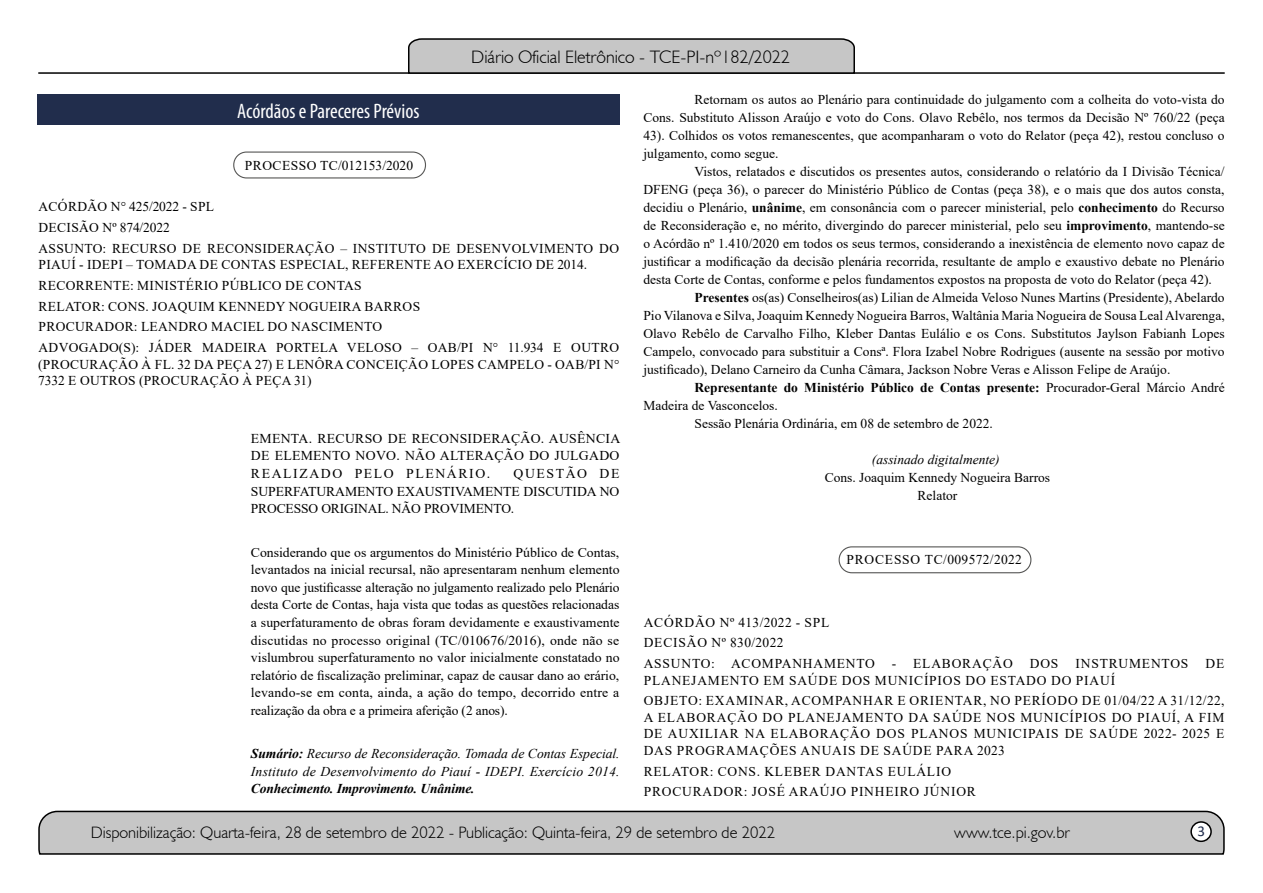
<style>
.page{position:relative;width:1263px;height:893px;background:#fff}
.page>*{position:absolute;margin:0;border:0;box-sizing:border-box;transform-origin:0 0}
.t1{font:condensed 21px "Myriad Pro";color:#fff}
.t2{font:300 18px "Humanist 521 BT";color:#000}
.t3{font:300 16.5px "Humanist 521 BT";color:#000}
.t4{font:15px "Calibri";color:#212d4c}
.t5{font:13.5px/17.5px "Times New Roman";color:#000;text-align:justify}
.t6{font:13.5px/20.7px "Times New Roman";letter-spacing:.025em;color:#000}
.t7{font:13.5px/20.7px "Times New Roman";letter-spacing:.06em;color:#000}
.t8{font:italic 13.5px/17.5px "Times New Roman";color:#000}
.t9{font:700 13.5px "Times New Roman";color:#000}
.t10{font:italic 700 13.5px "Times New Roman";letter-spacing:-.01em;color:#000}
.t11{font:13.5px "Times New Roman";letter-spacing:.02em;color:#000}
.t12{font:13.5px "Times New Roman";letter-spacing:.04em;color:#000}
.s1{font-weight:700}
.s2{font-weight:400}
</style>
<div class="page">
<svg style="left:38px;top:810px;width:1187px;height:45px;background:#b9b9b9"></svg>
<div style="left:1191px;top:822px;width:20px;height:19px;background:#fff;border-radius:50%"></div>
<div style="left:1190px;top:821px;width:22px;height:21px;border:2px solid #000;border-radius:50%"></div>
<hr style="left:38px;top:72px;width:1187px;height:2px;background:#000">
<svg style="left:407px;top:38px;width:449px;height:36px;background:#b4b4b4"></svg>
<div style="left:37px;top:94px;width:582px;height:31px;background:#212d4c"></div>
<div style="left:233px;top:152px;width:193px;height:27px;border:1px solid #575756;border-radius:13px"></div>
<div style="left:838px;top:546px;width:193px;height:27px;border:1px solid #575756;border-radius:13px"></div>
<h2 class="t2" style="left:471px;top:46px;width:320px">Diário Oficial Eletrônico - TCE-PI-nº182/2022</h2>
<h1 class="t1" style="left:237px;top:98px;width:184px">Acórdãos e Pareceres Prévios</h1>
<p class="t11" style="left:245px;top:156px;width:170px">PROCESSO TC/012153/2020</p>
<p class="t6" style="left:39px;top:196px;width:582px">ACÓRDÃO N° 425/2022 - SPL<br>DECISÃO Nº 874/2022<br>ASSUNTO: RECURSO DE RECONSIDERAÇÃO – INSTITUTO DE DESENVOLVIMENTO DO</p>
<p class="t6" style="left:39px;top:254px;width:582px">PIAUÍ - IDEPI – TOMADA DE CONTAS ESPECIAL, REFERENTE AO EXERCÍCIO DE 2014.<br>RECORRENTE: MINISTÉRIO PÚBLICO DE CONTAS<br>RELATOR: CONS. JOAQUIM KENNEDY NOGUEIRA BARROS<br>PROCURADOR: LEANDRO MACIEL DO NASCIMENTO<br>ADVOGADO(S): JÁDER MADEIRA PORTELA VELOSO – OAB/PI N° 11.934 E OUTRO</p>
<p class="t6" style="left:38px;top:355px;width:583px;line-height:16.5px">(PROCURAÇÃO À FL. 32 DA PEÇA 27) E LENÔRA CONCEIÇÃO LOPES CAMPELO - OAB/PI N°<br>7332 E OUTROS (PROCURAÇÃO À PEÇA 31)</p>
<p class="t5" style="left:251px;top:429px;width:371px">EMENTA. RECURSO DE RECONSIDERAÇÃO. AUSÊNCIA DE ELEMENTO NOVO. NÃO ALTERAÇÃO DO JULGADO REALIZADO PELO PLENÁRIO.</p>
<p class="t5" style="left:251px;top:464px;width:370px;text-indent:263px">QUESTÃO DE SUPERFATURAMENTO EXAUSTIVAMENTE DISCUTIDA NO PROCESSO ORIGINAL. NÃO PROVIMENTO.</p>
<p class="t5" style="left:251px;top:543px;width:370px">Considerando que os argumentos do Ministério Público de Contas, levantados na inicial recursal, não apresentaram nenhum elemento novo que justificasse alteração no julgamento realizado pelo Plenário desta Corte de Contas, haja vista que todas as questões relacionadas a superfaturamento de obras foram devidamente e exaustivamente discutidas no processo original (TC/010676/2016), onde não se vislumbrou superfaturamento no valor inicialmente constatado no relatório de fiscalização preliminar, capaz de causar dano ao erário, levando-se em conta, ainda, a ação do tempo, decorrido entre a realização da obra e a primeira aferição (2 anos).</p>
<p class="t8" style="left:251px;top:745px;width:370px"><span class="s1">Sumário:</span> Recurso de Reconsideração. Tomada de Contas Especial.<br>Instituto de Desenvolvimento do Piauí - IDEPI. Exercício 2014.</p>
<p class="t10" style="left:251px;top:779px;width:225px">Conhecimento. Improvimento. Unânime.</p>
<p class="t5" style="left:643px;top:90px;width:583px;line-height:18px;text-indent:51px">Retornam os autos ao Plenário para continuidade do julgamento com a colheita do voto-vista do Cons. Substituto Alisson Araújo e voto do Cons. Olavo Rebêlo, nos termos da Decisão Nº 760/22 (peça 43). Colhidos os votos remanescentes, que acompanharam o voto do Relator (peça 42), restou concluso o julgamento, como segue.</p>
<p class="t5" style="left:694px;top:162px;width:532px">Vistos, relatados e discutidos os presentes autos, considerando o relatório da I Divisão Técnica/</p>
<p class="t5" style="left:643px;top:180px;width:583px">DFENG (peça 36), o parecer do Ministério Público de Contas (peça 38), e o mais que dos autos consta,</p>
<p class="t5" style="left:643px;top:198px;width:583px">decidiu o Plenário, <span class="s1">unânime</span>, em consonância com o parecer ministerial, pelo <span class="s1">conhecimento</span> do Recurso</p>
<p class="t5" style="left:643px;top:216px;width:583px">de Reconsideração e, no mérito, divergindo do parecer ministerial, pelo seu <span class="s1">improvimento</span>, mantendo-se</p>
<p class="t5" style="left:643px;top:234px;width:583px">o Acórdão nº 1.410/2020 em todos os seus termos, considerando a inexistência de elemento novo capaz de</p>
<p class="t5" style="left:643px;top:252px;width:583px">justificar a modificação da decisão plenária recorrida, resultante de amplo e exaustivo debate no Plenário</p>
<p class="t5" style="left:643px;top:270px;width:570px">desta Corte de Contas, conforme e pelos fundamentos expostos na proposta de voto do Relator (peça 42).</p>
<p class="t5" style="left:694px;top:288px;width:532px"><span class="s1">Presentes</span> os(as) Conselheiros(as) Lilian de Almeida Veloso Nunes Martins (Presidente), Abelardo</p>
<p class="t5" style="left:643px;top:306px;width:583px">Pio Vilanova e Silva, Joaquim Kennedy Nogueira Barros, Waltânia Maria Nogueira de Sousa Leal Alvarenga,</p>
<p class="t5" style="left:643px;top:324px;width:583px">Olavo Rebêlo de Carvalho Filho, Kleber Dantas Eulálio e os Cons. Substitutos Jaylson Fabianh Lopes</p>
<p class="t5" style="left:643px;top:342px;width:583px">Campelo, convocado para substituir a Consª. Flora Izabel Nobre Rodrigues (ausente na sessão por motivo</p>
<p class="t5" style="left:643px;top:360px;width:528px">justificado), Delano Carneiro da Cunha Câmara, Jackson Nobre Veras e Alisson Felipe de Araújo.</p>
<p class="t9" style="left:694px;top:377px;width:532px">Representante do Ministério Público de Contas presente: <span class="s2">Procurador-Geral Márcio André</span></p>
<p class="t5" style="left:643px;top:396px;width:136px">Madeira de Vasconcelos.</p>
<p class="t5" style="left:694px;top:414px;width:300px">Sessão Plenária Ordinária, em 08 de setembro de 2022.</p>
<p class="t8" style="left:872px;top:450px;width:129px">(assinado digitalmente)</p>
<p class="t5" style="left:825px;top:468px;width:227px;line-height:18px;text-align:center">Cons. Joaquim Kennedy Nogueira Barros<br>Relator</p>
<p class="t12" style="left:846px;top:550px;width:177px">PROCESSO TC/009572/2022</p>
<p class="t7" style="left:644px;top:611px;width:371px">ACÓRDÃO Nº 413/2022 - SPL<br>DECISÃO Nº 830/2022<br>ASSUNTO: ACOMPANHAMENTO - ELABORAÇÃO</p>
<p class="t5" style="left:1030px;top:654px;width:30px">DOS</p>
<p class="t7" style="left:1075px;top:653px;width:114px">INSTRUMENTOS</p>
<p class="t5" style="left:1205px;top:654px;width:20px">DE</p>
<p class="t7" style="left:644px;top:669px;width:582px">PLANEJAMENTO EM SAÚDE DOS MUNICÍPIOS DO ESTADO DO PIAUÍ<br>OBJETO: EXAMINAR, ACOMPANHAR E ORIENTAR, NO PERÍODO DE 01/04/22 A 31/12/22,</p>
<p class="t5" style="left:644px;top:709px;width:582px;line-height:16.5px">A ELABORAÇÃO DO PLANEJAMENTO DA SAÚDE NOS MUNICÍPIOS DO PIAUÍ, A FIM DE AUXILIAR NA ELABORAÇÃO DOS PLANOS MUNICIPAIS DE SAÚDE 2022- 2025 E DAS PROGRAMAÇÕES ANUAIS DE SAÚDE PARA 2023</p>
<p class="t7" style="left:644px;top:760px;width:334px">RELATOR: CONS. KLEBER DANTAS EULÁLIO<br>PROCURADOR: JOSÉ ARAÚJO PINHEIRO JÚNIOR</p>
<p class="t3" style="left:91px;top:822px;width:686px">Disponibilização: Quarta-feira, 28 de setembro de 2022 - Publicação: Quinta-feira, 29 de setembro de 2022</p>
<p class="t3" style="left:954px;top:822px;width:117px">www.tce.pi.gov.br</p>
<p class="t4" style="left:1197px;top:821px;width:9px">3</p>
</div>
